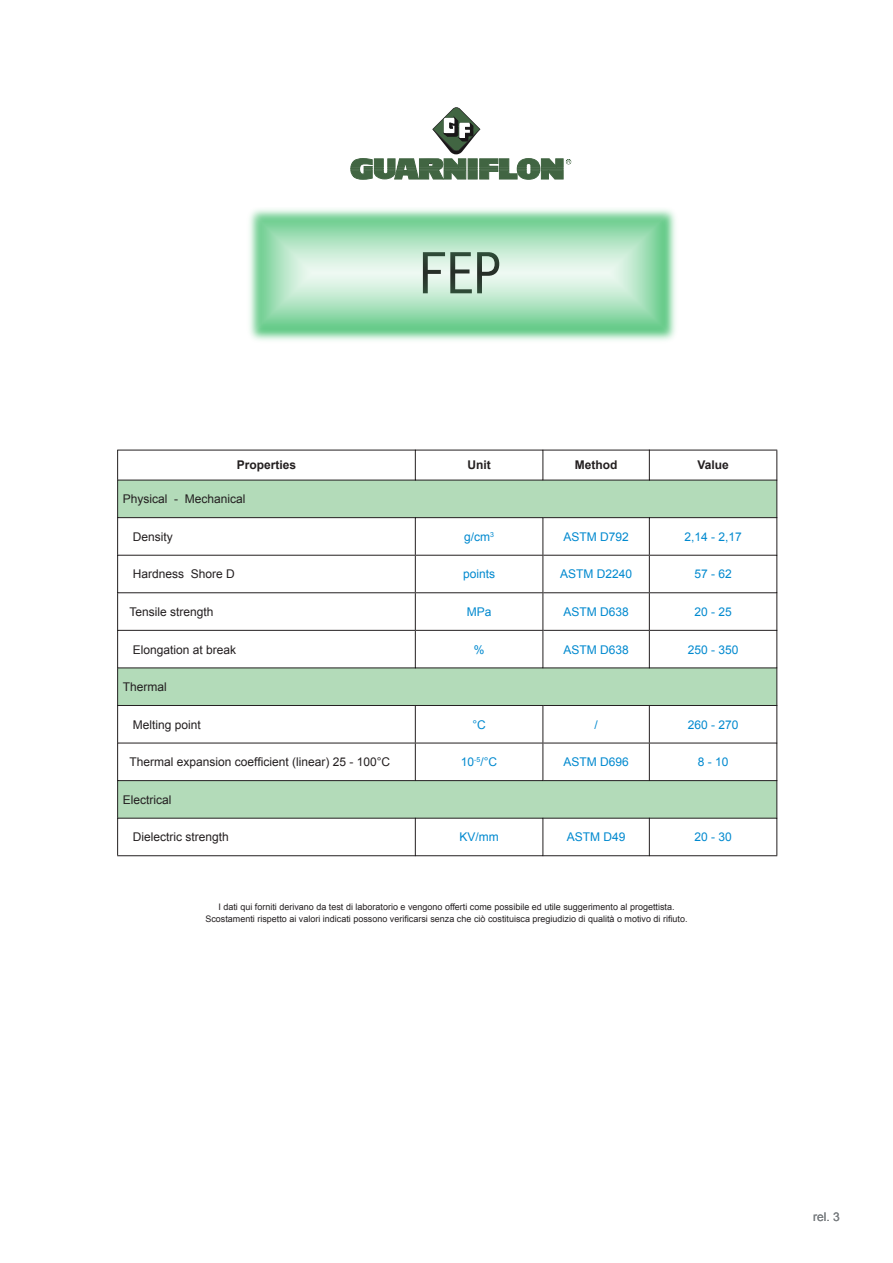
<style>
.page{position:relative;width:893px;height:1263px;background:#fff}
.page>*{position:absolute;margin:0;border:0;box-sizing:border-box;transform-origin:0 0}
.t1{font:54px "MS Gothic";color:#231f20}
.t2{font:12px "Arial";color:#231f20}
.t3{font:12px "Arial";color:#0089cf}
.heading_3{font:700 12px "Arial";color:#231f20}
.Piè_di_pagina{font:12px "Arial";color:#7a7e81}
.t4{font:9px "Arial";color:#231f20}
</style>
<div class="page">
<svg style="left:351px;top:107px;width:220px;height:72px"></svg>
<div style="left:246px;top:207px;width:434px;height:138px;background:#15b04b;opacity:.75"></div>
<svg style="left:254px;top:214px;width:414px;height:118px;background:#abe2be"></svg>
<svg style="left:118px;top:481px;width:658px;height:337px"></svg>
<hr style="left:415px;top:450px;width:1px;height:30px;background:#231f20">
<hr style="left:416px;top:450px;width:126px;height:1px;background:#231f20">
<hr style="left:542px;top:450px;width:1px;height:30px;background:#231f20">
<hr style="left:543px;top:450px;width:106px;height:1px;background:#231f20">
<hr style="left:649px;top:450px;width:1px;height:30px;background:#231f20">
<hr style="left:650px;top:450px;width:127px;height:1px;background:#231f20">
<hr style="left:776px;top:450px;width:1px;height:30px;background:#231f20">
<hr style="left:117px;top:480px;width:1px;height:37px;background:#231f20">
<hr style="left:117px;top:668px;width:1px;height:37px;background:#231f20">
<hr style="left:117px;top:781px;width:1px;height:37px;background:#231f20">
<hr style="left:117px;top:480px;width:298px;height:1px;background:#231f20">
<hr style="left:117px;top:667px;width:298px;height:1px;background:#231f20">
<hr style="left:416px;top:480px;width:126px;height:1px;background:#231f20">
<hr style="left:416px;top:667px;width:126px;height:1px;background:#231f20">
<hr style="left:543px;top:480px;width:106px;height:1px;background:#231f20">
<hr style="left:543px;top:667px;width:106px;height:1px;background:#231f20">
<hr style="left:650px;top:480px;width:127px;height:1px;background:#231f20">
<hr style="left:650px;top:667px;width:127px;height:1px;background:#231f20">
<hr style="left:776px;top:480px;width:1px;height:37px;background:#231f20">
<hr style="left:776px;top:668px;width:1px;height:37px;background:#231f20">
<hr style="left:776px;top:781px;width:1px;height:37px;background:#231f20">
<hr style="left:117px;top:518px;width:1px;height:37px;background:#231f20">
<hr style="left:117px;top:517px;width:298px;height:1px;background:#231f20">
<hr style="left:415px;top:517px;width:1px;height:38px;background:#231f20">
<hr style="left:416px;top:517px;width:126px;height:1px;background:#231f20">
<hr style="left:542px;top:517px;width:1px;height:38px;background:#231f20">
<hr style="left:543px;top:517px;width:106px;height:1px;background:#231f20">
<hr style="left:649px;top:517px;width:1px;height:38px;background:#231f20">
<hr style="left:650px;top:517px;width:127px;height:1px;background:#231f20">
<hr style="left:776px;top:518px;width:1px;height:37px;background:#231f20">
<hr style="left:117px;top:556px;width:1px;height:36px;background:#231f20">
<hr style="left:117px;top:706px;width:1px;height:37px;background:#231f20">
<hr style="left:117px;top:818px;width:1px;height:37px;background:#231f20">
<hr style="left:117px;top:555px;width:299px;height:1px;background:#231f20">
<hr style="left:117px;top:705px;width:298px;height:1px;background:#231f20">
<hr style="left:117px;top:818px;width:298px;height:1px;background:#231f20">
<hr style="left:415px;top:556px;width:1px;height:36px;background:#231f20">
<hr style="left:415px;top:705px;width:1px;height:38px;background:#231f20">
<hr style="left:415px;top:818px;width:1px;height:38px;background:#231f20">
<hr style="left:416px;top:555px;width:127px;height:1px;background:#231f20">
<hr style="left:416px;top:705px;width:126px;height:1px;background:#231f20">
<hr style="left:416px;top:818px;width:126px;height:1px;background:#231f20">
<hr style="left:542px;top:556px;width:1px;height:36px;background:#231f20">
<hr style="left:542px;top:705px;width:1px;height:38px;background:#231f20">
<hr style="left:542px;top:818px;width:1px;height:38px;background:#231f20">
<hr style="left:543px;top:555px;width:107px;height:1px;background:#231f20">
<hr style="left:543px;top:705px;width:106px;height:1px;background:#231f20">
<hr style="left:543px;top:818px;width:106px;height:1px;background:#231f20">
<hr style="left:649px;top:556px;width:1px;height:36px;background:#231f20">
<hr style="left:649px;top:705px;width:1px;height:38px;background:#231f20">
<hr style="left:649px;top:818px;width:1px;height:38px;background:#231f20">
<hr style="left:650px;top:555px;width:127px;height:1px;background:#231f20">
<hr style="left:650px;top:705px;width:127px;height:1px;background:#231f20">
<hr style="left:650px;top:818px;width:127px;height:1px;background:#231f20">
<hr style="left:776px;top:556px;width:1px;height:36px;background:#231f20">
<hr style="left:776px;top:706px;width:1px;height:37px;background:#231f20">
<hr style="left:776px;top:818px;width:1px;height:37px;background:#231f20">
<hr style="left:117px;top:593px;width:1px;height:37px;background:#231f20">
<hr style="left:117px;top:592px;width:299px;height:1px;background:#231f20">
<hr style="left:117px;top:855px;width:298px;height:1px;background:#231f20">
<hr style="left:415px;top:593px;width:1px;height:37px;background:#231f20">
<hr style="left:416px;top:592px;width:127px;height:1px;background:#231f20">
<hr style="left:416px;top:855px;width:126px;height:1px;background:#231f20">
<hr style="left:542px;top:593px;width:1px;height:37px;background:#231f20">
<hr style="left:543px;top:592px;width:107px;height:1px;background:#231f20">
<hr style="left:543px;top:855px;width:106px;height:1px;background:#231f20">
<hr style="left:649px;top:593px;width:1px;height:37px;background:#231f20">
<hr style="left:650px;top:592px;width:127px;height:1px;background:#231f20">
<svg style="left:117px;top:743px;width:660px;height:38px"></svg>
<hr style="left:650px;top:855px;width:127px;height:1px;background:#231f20">
<hr style="left:776px;top:593px;width:1px;height:37px;background:#231f20">
<hr style="left:776px;top:743px;width:1px;height:37px;background:#231f20">
<hr style="left:117px;top:631px;width:1px;height:36px;background:#231f20">
<hr style="left:117px;top:630px;width:299px;height:1px;background:#231f20">
<hr style="left:415px;top:631px;width:1px;height:37px;background:#231f20">
<hr style="left:416px;top:630px;width:127px;height:1px;background:#231f20">
<hr style="left:542px;top:631px;width:1px;height:37px;background:#231f20">
<hr style="left:543px;top:630px;width:107px;height:1px;background:#231f20">
<hr style="left:649px;top:631px;width:1px;height:37px;background:#231f20">
<hr style="left:650px;top:630px;width:127px;height:1px;background:#231f20">
<hr style="left:776px;top:631px;width:1px;height:36px;background:#231f20">
<hr style="left:117px;top:450px;width:298px;height:1px;background:#231f20">
<hr style="left:117px;top:450px;width:1px;height:30px;background:#231f20">
<h1 class="t1" style="left:420px;top:247px;width:82px">FEP</h1>
<p class="heading_3" style="left:237px;top:457px;width:61px">Properties</p>
<p class="heading_3" style="left:467px;top:457px;width:25px">Unit</p>
<p class="heading_3" style="left:575px;top:457px;width:44px">Method</p>
<p class="heading_3" style="left:697px;top:457px;width:33px">Value</p>
<p class="t2" style="left:123px;top:491px;width:124px">Physical - Mechanical</p>
<p class="t2" style="left:133px;top:529px;width:42px">Density</p>
<p class="t3" style="left:464px;top:529px;width:31px">g/cm<sup>3</sup></p>
<p class="t3" style="left:563px;top:529px;width:67px">ASTM D792</p>
<p class="t3" style="left:684px;top:529px;width:59px">2,14 - 2,17</p>
<p class="t2" style="left:133px;top:566px;width:104px">Hardness Shore D</p>
<p class="t3" style="left:463px;top:566px;width:34px">points</p>
<p class="t3" style="left:560px;top:566px;width:74px">ASTM D2240</p>
<p class="t3" style="left:694px;top:566px;width:39px">57 - 62</p>
<p class="t2" style="left:129px;top:604px;width:86px">Tensile strength</p>
<p class="t3" style="left:467px;top:604px;width:26px">MPa</p>
<p class="t3" style="left:563px;top:604px;width:67px">ASTM D638</p>
<p class="t3" style="left:694px;top:604px;width:39px">20 - 25</p>
<p class="t2" style="left:133px;top:641px;width:105px">Elongation at break</p>
<p class="t3" style="left:474px;top:641px;width:12px">%</p>
<p class="t3" style="left:563px;top:641px;width:67px">ASTM D638</p>
<p class="t3" style="left:688px;top:641px;width:52px">250 - 350</p>
<p class="t2" style="left:123px;top:679px;width:46px">Thermal</p>
<p class="t2" style="left:133px;top:716px;width:70px">Melting point</p>
<p class="t3" style="left:472px;top:716px;width:15px">°C</p>
<p class="t3" style="left:594px;top:716px;width:5px">/</p>
<p class="t3" style="left:688px;top:716px;width:52px">260 - 270</p>
<p class="t2" style="left:129px;top:754px;width:262px">Thermal expansion coefficient (linear) 25 - 100°C</p>
<p class="t3" style="left:461px;top:754px;width:38px">10<sup>-5</sup>/°C</p>
<p class="t3" style="left:563px;top:754px;width:67px">ASTM D696</p>
<p class="t3" style="left:698px;top:754px;width:32px">8 - 10</p>
<p class="t2" style="left:123px;top:792px;width:50px">Electrical</p>
<p class="t2" style="left:133px;top:829px;width:98px">Dielectric strength</p>
<p class="t3" style="left:459px;top:829px;width:41px">KV/mm</p>
<p class="t3" style="left:567px;top:829px;width:60px">ASTM D49</p>
<p class="t3" style="left:694px;top:829px;width:39px">20 - 30</p>
<p class="t4" style="left:218px;top:901px;width:458px">I dati qui forniti derivano da test di laboratorio e vengono offerti come possibile ed utile suggerimento al progettista.</p>
<p class="t4" style="left:205px;top:913px;width:484px">Scostamenti rispetto ai valori indicati possono verificarsi senza che ciò costituisca pregiudizio di qualità o motivo di rifiuto.</p>
<p class="Piè_di_pagina" style="left:813px;top:1209px;width:28px">rel. 3</p>
</div>
